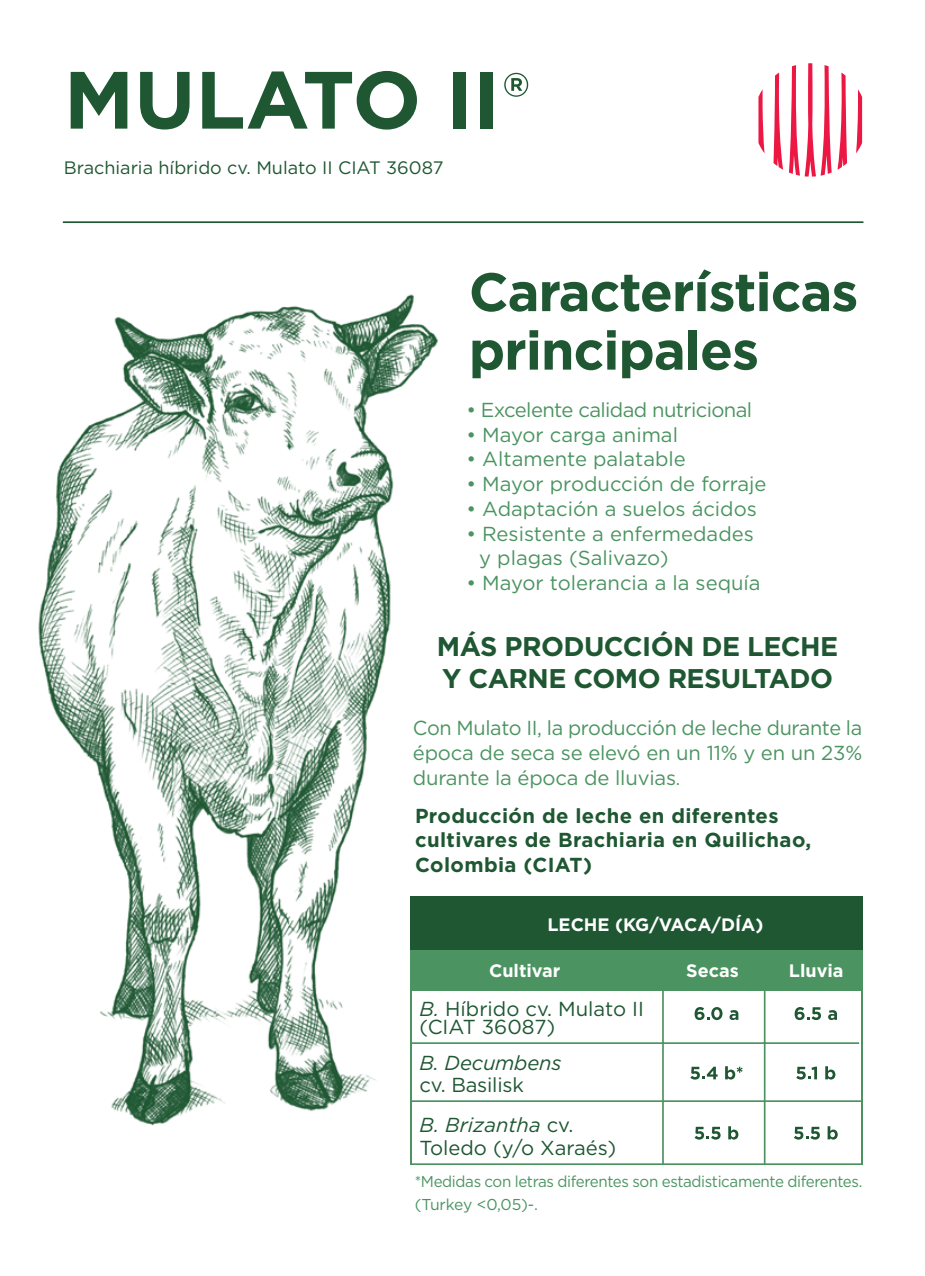
<style>
.page{position:relative;width:925px;height:1276px;background:#fff}
.page>*{position:absolute;margin:0;border:0;box-sizing:border-box;transform-origin:0 0}
.t1{font:700 81px "Gotham";color:#1e5732}
.t2{font:700 54px/58.5px "Gotham";letter-spacing:-.02em;color:#1e5732}
.t3{font:700 27px/32.4px "Gotham";letter-spacing:-.02em;color:#1e5732}
.t4{font:20.25px/24.8px "Gotham";color:#4b9461}
.t5{font:700 20.25px/24.8px "Gotham";letter-spacing:.02em;color:#1e5732}
.t6{font:20.25px/22.5px "Gotham";color:#1e5732}
.t7{font:20.25px "Gotham";letter-spacing:-.03em;color:#4b9461}
.t8{font:italic 20.25px "Gotham";letter-spacing:-.01em;color:#1e5732}
.t9{font:18px "Gotham";color:#1e5732}
.t10{font:700 18px "Gotham";color:#fff}
.t11{font:15.75px/22.5px "Gotham";letter-spacing:-.025em;color:#4b9461;scale:.96 1}
.s1{font-size:18px}
.s2{font-style:italic}
</style>
<div class="page">
<hr style="left:63px;top:221px;width:800px;height:2px;background:#1e5732">
<svg style="left:837px;top:73px;width:10px;height:97px"></svg>
<svg style="left:758px;top:89px;width:6px;height:64px"></svg>
<svg style="left:773px;top:73px;width:10px;height:97px"></svg>
<svg style="left:856px;top:89px;width:6px;height:64px"></svg>
<svg style="left:789px;top:63px;width:42px;height:114px"></svg>
<svg style="left:504px;top:73px;width:24px;height:24px"></svg>
<img style="left:38px;top:294px;width:420px;height:832px">
<div style="left:411px;top:896px;width:452px;height:55px;background:#1e5732"></div>
<div style="left:411px;top:950px;width:452px;height:40px;background:#4b9461"></div>
<hr style="left:410px;top:985px;width:2px;height:179px;background:#4b9461">
<hr style="left:861px;top:985px;width:2px;height:180px;background:#4b9461">
<hr style="left:412px;top:1042px;width:447px;height:2px;background:#4b9461">
<hr style="left:764px;top:986px;width:1px;height:179px;background:#4b9461">
<hr style="left:662px;top:986px;width:2px;height:179px;background:#4b9461">
<svg style="left:690px;top:1066px;width:27px;height:13px"></svg>
<svg style="left:725px;top:1066px;width:17px;height:13px"></svg>
<svg style="left:796px;top:1066px;width:21px;height:13px"></svg>
<svg style="left:825px;top:1066px;width:10px;height:13px"></svg>
<svg style="left:694px;top:1126px;width:26px;height:13px"></svg>
<svg style="left:728px;top:1126px;width:10px;height:13px"></svg>
<svg style="left:794px;top:1126px;width:26px;height:13px"></svg>
<svg style="left:827px;top:1126px;width:11px;height:13px"></svg>
<hr style="left:412px;top:1100px;width:451px;height:2px;background:#4b9461">
<hr style="left:412px;top:1163px;width:451px;height:2px;background:#4b9461">
<svg style="left:694px;top:1007px;width:28px;height:13px"></svg>
<svg style="left:729px;top:1010px;width:9px;height:10px"></svg>
<svg style="left:794px;top:1007px;width:27px;height:13px"></svg>
<svg style="left:828px;top:1010px;width:9px;height:10px"></svg>
<h1 class="t1" style="left:64px;top:46px;width:438px">MULATO II</h1>
<p class="t9" style="left:64px;top:156px;width:381px">Brachiaria híbrido cv. Mulato II CIAT 36087</p>
<h2 class="t2" style="left:469px;top:262px;width:391px">Características principales</h2>
<p class="t7" style="left:466px;top:397px;width:287px">• Excelente calidad nutricional</p>
<p class="t4" style="left:466px;top:422px;width:213px">• Mayor carga animal</p>
<p class="t4" style="left:466px;top:446px;width:221px">• Altamente palatable</p>
<p class="t4" style="left:466px;top:471px;width:302px">• Mayor producción de forraje</p>
<p class="t4" style="left:466px;top:496px;width:292px">• Adaptación a suelos ácidos</p>
<p class="t4" style="left:479px;top:521px;width:276px;text-indent:-13px">• Resistente a enfermedades y plagas (Salivazo)</p>
<p class="t4" style="left:466px;top:570px;width:296px">• Mayor tolerancia a la sequía</p>
<h3 class="t3" style="left:437px;top:630px;width:403px">MÁS PRODUCCIÓN DE LECHE<br>Y CARNE COMO RESULTADO</h3>
<p class="t4" style="left:413px;top:715px;width:451px;text-align:justify">Con Mulato II, la producción de leche durante la época de seca se elevó en un 11% y en un 23% durante la época de lluvias<span class="s1">.</span></p>
<p class="t5" style="left:415px;top:803px;width:398px">Producción de leche en diferentes cultivares de Brachiaria en Quilichao,<br>Colombia (CIAT)</p>
<p class="t10" style="left:547px;top:912px;width:217px">LECHE (KG/VACA/DÍA)</p>
<p class="t10" style="left:489px;top:958px;width:73px">Cultivar</p>
<p class="t10" style="left:686px;top:958px;width:54px">Secas</p>
<p class="t10" style="left:789px;top:958px;width:56px">Lluvia</p>
<p class="t6" style="left:419px;top:999px;width:226px;line-height:18px"><span class="s2">B.</span> Híbrido cv. Mulato II (CIAT 36087)</p>
<p class="t8" style="left:419px;top:1049px;width:143px">B. Decumbens</p>
<p class="t6" style="left:419px;top:1073px;width:106px">cv. Basilisk</p>
<p class="t6" style="left:419px;top:1113px;width:198px"><span class="s2">B. Brizantha</span> cv.<br>Toledo (y/o Xaraés)</p>
<p class="t11" style="left:415px;top:1170px;width:468px">*Medidas con letras diferentes son estadisticamente diferentes. (Turkey &lt;0,05)-.</p>
</div>
